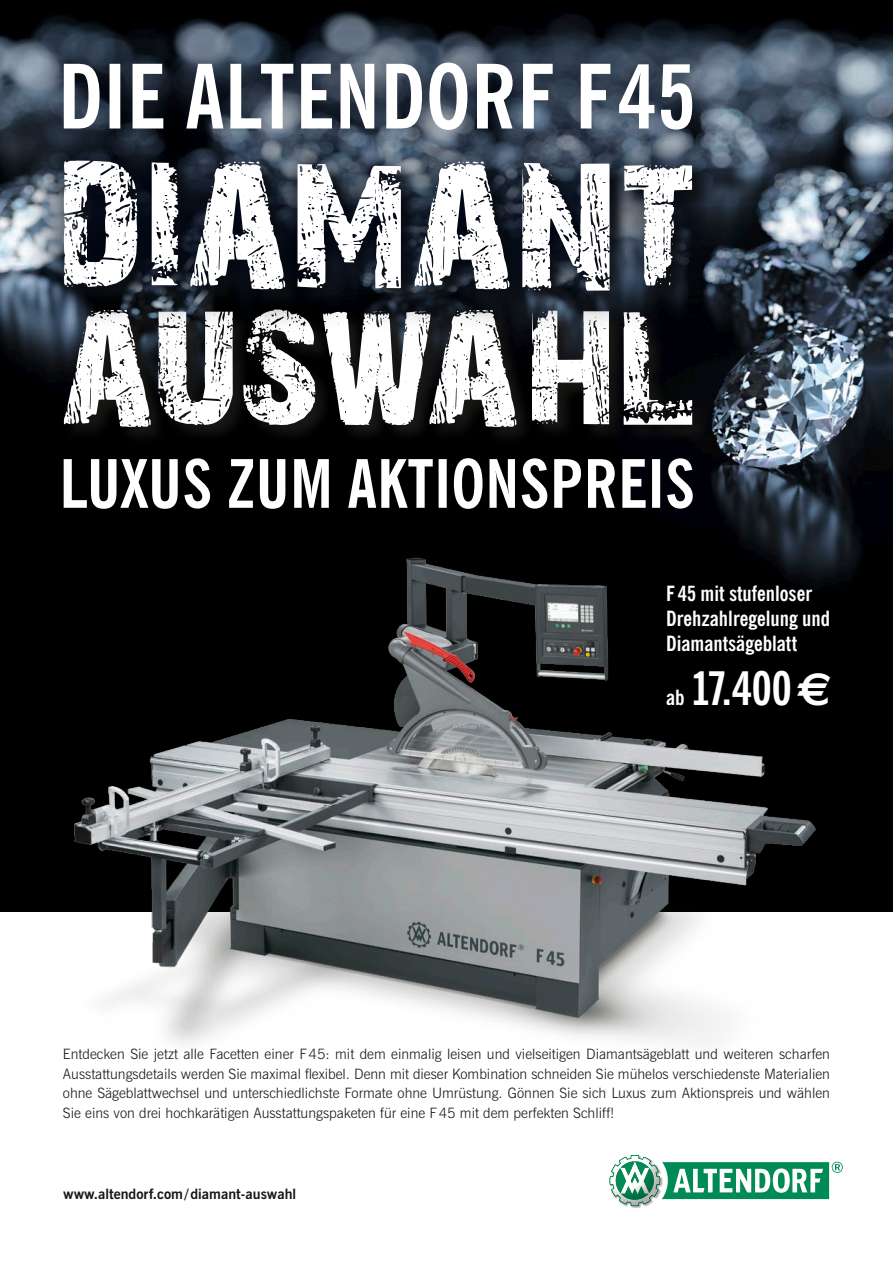
<style>
.page{position:relative;width:893px;height:1263px;background:#fff}
.page>*{position:absolute;margin:0;border:0;box-sizing:border-box;transform-origin:0 0}
.t1{font:700 condensed 46.5px "News Gothic";color:#fff}
.t2{font:700 condensed 21px/25px "News Gothic";color:#fff}
.t3{font:300 14.25px/19.5px "News Gothic L";color:#171715;text-align:justify}
.t4{font:700 14.25px "News Gothic";color:#171715}
.s1{font-size:21px}
.s2{font-family:"Euro Sans";font-stretch:normal}
</style>
<div class="page">
<img style="left:0;top:0;width:893px;height:911px">
<img style="left:609px;top:1177px;width:37px;height:31px">
<svg style="left:610px;top:1155px;width:233px;height:51px"></svg>
<img style="left:6px;top:514px;width:859px;height:531px">
<svg style="left:64px;top:334px;width:646px;height:111px;background:#040405"></svg>
<svg style="left:64px;top:334px;width:628px;height:93px"></svg>
<svg style="left:20px;top:118px;width:715px;height:216px;background:#474e56"></svg>
<svg style="left:64px;top:171px;width:628px;height:120px"></svg>
<svg style="left:20px;top:21px;width:714px;height:150px;background:#3b4553"></svg>
<svg style="left:64px;top:63px;width:628px;height:67px"></svg>
<svg style="left:64px;top:458px;width:629px;height:51px"></svg>
<h2 class="t2" style="left:666px;top:581px;width:165px">F 45 mit stufenloser<br>Drehzahlregelung und<br>Diamantsägeblatt</h2>
<h1 class="t1" style="left:666px;top:658px;width:167px"><span class="s1">ab</span> 17.400<span class="s2">€</span></h1>
<p class="t3" style="left:63px;top:1045px;width:769px">Entdecken Sie jetzt alle Facetten einer F45: mit dem einmalig leisen und vielseitigen Diamantsägeblatt und weiteren scharfen Ausstattungsdetails werden Sie maximal flexibel. Denn mit dieser Kombination schneiden Sie mühelos verschiedenste Materialien ohne Sägeblattwechsel und unterschiedlichste Formate ohne Umrüstung. Gönnen Sie sich Luxus zum Aktionspreis und wählen Sie eins von drei hochkarätigen Ausstattungspaketen für eine F45 mit dem perfekten Schliff!</p>
<p class="t4" style="left:63px;top:1184px;width:235px">www.altendorf.com/diamant-auswahl</p>
</div>
